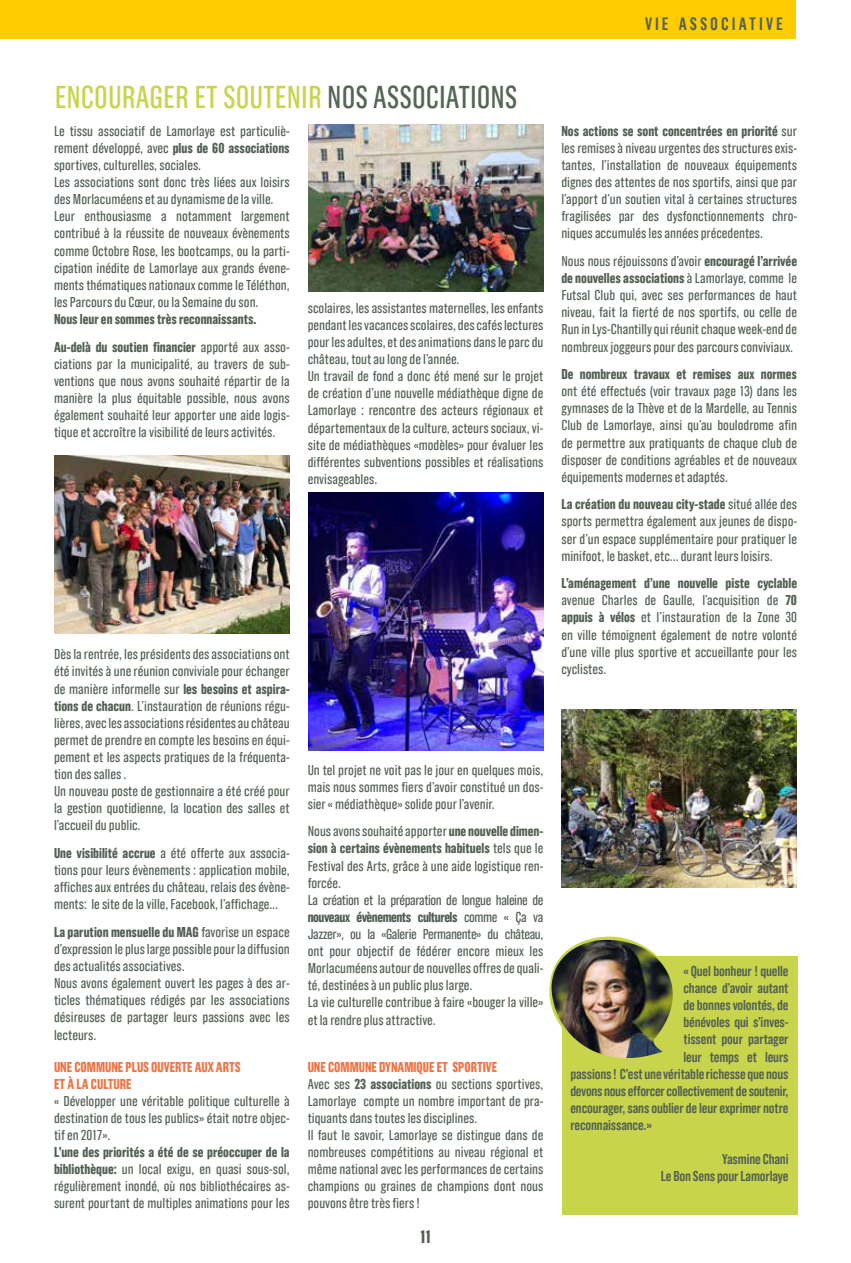
<style>
.page{position:relative;width:851px;height:1263px;background:#fff}
.page>*{position:absolute;margin:0;border:0;box-sizing:border-box;transform-origin:0 0}
.t1{font:31.5px "Grotzec Cond";color:#c7d44c}
.t2{font:700 18px "Grotzec Cond";color:#525f53}
.t3{font:600 17.85px "Grotzec Cond";letter-spacing:.17em;color:#525f53}
.t4{font:14.25px/17.1px "Grotzec Cond";color:#525f53;text-align:justify}
.t5{font:600 14.25px/17.1px "Grotzec Cond";letter-spacing:-.01em;color:#525f53;text-align:right}
.t6{font:700 14.25px/27.6px "Grotzec Cond";color:#525f53}
.t7{font:700 14.25px/17.1px "Grotzec Cond";color:#ee7444}
.s1{color:#565}
.s2{font-weight:700}
.s3{font-weight:400}
.s4{font-weight:700;color:#ee7444}
</style>
<div class="page">
<div style="left:0;top:0;width:795px;height:38px;background:#fc0"></div>
<div style="left:562px;top:956px;width:235px;height:259px;background:#c7d44c"></div>
<svg style="left:549px;top:936px;width:124px;height:69px"></svg>
<img style="left:551px;top:940px;width:121px;height:118px">
<img style="left:55px;top:456px;width:234px;height:178px">
<img style="left:308px;top:124px;width:235px;height:168px">
<img style="left:308px;top:492px;width:235px;height:258px">
<img style="left:561px;top:709px;width:235px;height:178px">
<p class="t3" style="left:645px;top:14px;width:139px">VIE ASSOCIATIVE</p>
<h1 class="t1" style="left:55px;top:80px;width:464px">ENCOURAGER ET SOUTENIR <span class="s1">NOS ASSOCIATIONS</span></h1>
<p class="t4" style="left:54px;top:122px;width:237px;text-align:left">Le tissu associatif de Lamorlaye est particuliè&shy;rement développé, avec <span class="s2">plus de 60 associations </span>sportives, culturelles, sociales.<br>Les associations sont donc très liées aux loisirs des Morlacuméens et au dynamisme de la ville.<br>Leur enthousiasme a notamment largement contribué à la réussite de nouveaux évènements comme Octobre Rose, les bootcamps, ou la parti&shy;cipation inédite de Lamorlaye aux grands évene&shy;ments thématiques nationaux comme le Téléthon, les Parcours du Cœur, ou la Semaine du son.</p>
<p class="t6" style="left:54px;top:305px;width:237px">Nous leur en sommes très reconnaissants.<br>Au-delà du soutien financier <span class="s3">apporté aux asso-</span></p>
<p class="t4" style="left:54px;top:355px;width:237px">ciations par la municipalité, au travers de sub&shy;ventions que nous avons souhaité répartir de la manière la plus équitable possible, nous avons également souhaité leur apporter une aide logis&shy;tique et accroître la visibilité de leurs activités.</p>
<p class="t4" style="left:308px;top:299px;width:237px;text-align:left">scolaires, les assistantes maternelles, les enfants pendant les vacances scolaires, des cafés lectures pour les adultes, et des animations dans le parc du château, tout au long de l’année.<br>Un travail de fond a donc été mené sur le projet de création d’une nouvelle médiathèque digne de Lamorlaye : rencontre des acteurs régionaux et départementaux de la culture, acteurs sociaux, vi&shy;site de médiathèques «modèles» pour évaluer les différentes subventions possibles et réalisations envisageables.</p>
<p class="t4" style="left:54px;top:645px;width:237px;text-align:left">Dès la rentrée, les présidents des associations ont été invités à une réunion conviviale pour échanger de manière informelle sur <span class="s2">les besoins et aspira&shy;tions de chacun</span>. L’instauration de réunions régu&shy;lières, avec les associations résidentes au château permet de prendre en compte les besoins en équi&shy;pement et les aspects pratiques de la fréquenta&shy;tion des salles .<br>Un nouveau poste de gestionnaire a été créé pour la gestion quotidienne, la location des salles et l’accueil du public.</p>
<p class="t4" style="left:54px;top:844px;width:237px"><span class="s2">Une visibilité accrue</span> a été offerte aux associa&shy;tions pour leurs évènements : application mobile, affiches aux entrées du château, relais des évène&shy;ments: le site de la ville, Facebook, l’affichage...</p>
<p class="t4" style="left:54px;top:923px;width:237px;text-align:left"><span class="s2">La parution mensuelle du MAG</span> favorise un espace d’expression le plus large possible pour la diffusion des actualités associatives.<br>Nous avons également ouvert les pages à des ar&shy;ticles thématiques rédigés par les associations désireuses de partager leurs passions avec les lecteurs.</p>
<p class="t7" style="left:54px;top:1058px;width:188px">UNE COMMUNE PLUS OUVERTE AUX ARTS<br>ET À LA CULTURE</p>
<p class="t4" style="left:54px;top:1092px;width:237px">« Développer une véritable politique culturelle à destination de tous les publics» était notre objec&shy;tif en 2017».</p>
<p class="t4" style="left:54px;top:1143px;width:237px"><span class="s2">L’une des priorités a été de se préoccuper de la bibliothèque:</span> un local exigu, en quasi sous-sol, régulièrement inondé, où nos bibliothécaires as&shy;surent pourtant de multiples animations pour les</p>
<p class="t4" style="left:308px;top:761px;width:237px">Un tel projet ne voit pas le jour en quelques mois, mais nous sommes fiers d’avoir constitué un dos&shy;sier « médiathèque» solide pour l’avenir.</p>
<p class="t4" style="left:308px;top:823px;width:237px;text-align:left">Nous avons souhaité apporter <span class="s2">une nouvelle dimen&shy;sion à certains évènements habituels</span> tels que le Festival des Arts, grâce à une aide logistique ren&shy;forcée.<br>La création et la préparation de longue haleine de <span class="s2">nouveaux évènements culturels</span> comme « Ça va Jazzer», ou la «Galerie Permanente» du château, ont pour objectif de fédérer encore mieux les Morlacuméens autour de nouvelles offres de quali&shy;té, destinées à un public plus large.<br>La vie culturelle contribue à faire «bouger la ville» et la rendre plus attractive.</p>
<p class="t4" style="left:308px;top:1058px;width:237px;text-align:left"><span class="s4">UNE COMMUNE DYNAMIQUE ET SPORTIVE<br></span>Avec ses <span class="s2">23 associations</span> ou sections sportives, Lamorlaye compte un nombre important de pra&shy;tiquants dans toutes les disciplines.<br>Il faut le savoir, Lamorlaye se distingue dans de nombreuses compétitions au niveau régional et même national avec les performances de certains champions ou graines de champions dont nous pouvons être très fiers !</p>
<p class="t2" style="left:420px;top:1226px;width:12px">11</p>
<p class="t4" style="left:561px;top:122px;width:237px"><span class="s2">Nos actions se sont concentrées en priorité</span> sur les remises à niveau urgentes des structures exis&shy;tantes, l’installation de nouveaux équipements dignes des attentes de nos sportifs, ainsi que par l’apport d’un soutien vital à certaines structures fragilisées par des dysfonctionnements chro&shy;niques accumulés les années précedentes.</p>
<p class="t4" style="left:561px;top:252px;width:237px">Nous nous réjouissons d’avoir <span class="s2">encouragé l’arrivée de nouvelles associations</span> à Lamorlaye, comme le Futsal Club qui, avec ses performances de haut niveau, fait la fierté de nos sportifs, ou celle de Run in Lys-Chantilly qui réunit chaque week-end de nombreux joggeurs pour des parcours conviviaux.</p>
<p class="t6" style="left:561px;top:360px;width:237px">De nombreux travaux et remises aux normes</p>
<p class="t4" style="left:561px;top:382px;width:237px">ont été effectués (voir travaux page 13) dans les gymnases de la Thève et de la Mardelle, au Tennis Club de Lamorlaye, ainsi qu’au boulodrome afin de permettre aux pratiquants de chaque club de disposer de conditions agréables et de nouveaux équipements modernes et adaptés.</p>
<p class="t4" style="left:561px;top:496px;width:237px"><span class="s2">La création du nouveau city-stade</span> situé allée des sports permettra également aux jeunes de dispo&shy;ser d’un espace supplémentaire pour pratiquer le minifoot, le basket, etc... durant leurs loisirs.</p>
<p class="t4" style="left:561px;top:574px;width:237px"><span class="s2">L’aménagement d’une nouvelle piste cyclable </span>avenue Charles de Gaulle, l’acquisition de <span class="s2">70 appuis à vélos</span> et l’instauration de la Zone 30 en ville témoignent également de notre volonté d’une ville plus sportive et accueillante pour les cyclistes.</p>
<p class="t5" style="left:683px;top:962px;width:107px">« Quel bonheur ! quelle</p>
<p class="t5" style="left:683px;top:979px;width:107px">chance d’avoir autant</p>
<p class="t5" style="left:683px;top:996px;width:107px">de bonnes volontés, de</p>
<p class="t5" style="left:683px;top:1013px;width:107px">bénévoles qui s’inves-</p>
<p class="t5" style="left:683px;top:1031px;width:107px">tissent pour partager</p>
<p class="t5" style="left:683px;top:1048px;width:107px">leur temps et leurs</p>
<p class="t5" style="left:570px;top:1065px;width:220px">passions ! C’est une véritable richesse que nous</p>
<p class="t5" style="left:570px;top:1082px;width:220px">devons nous efforcer collectivement de soutenir,</p>
<p class="t5" style="left:570px;top:1099px;width:220px">encourager, sans oublier de leur exprimer notre</p>
<p class="t5" style="left:570px;top:1116px;width:83px">reconnaissance.»</p>
<p class="t5" style="left:660px;top:1150px;width:129px">Yasmine Chani<br>Le Bon Sens pour Lamorlaye</p>
</div>
